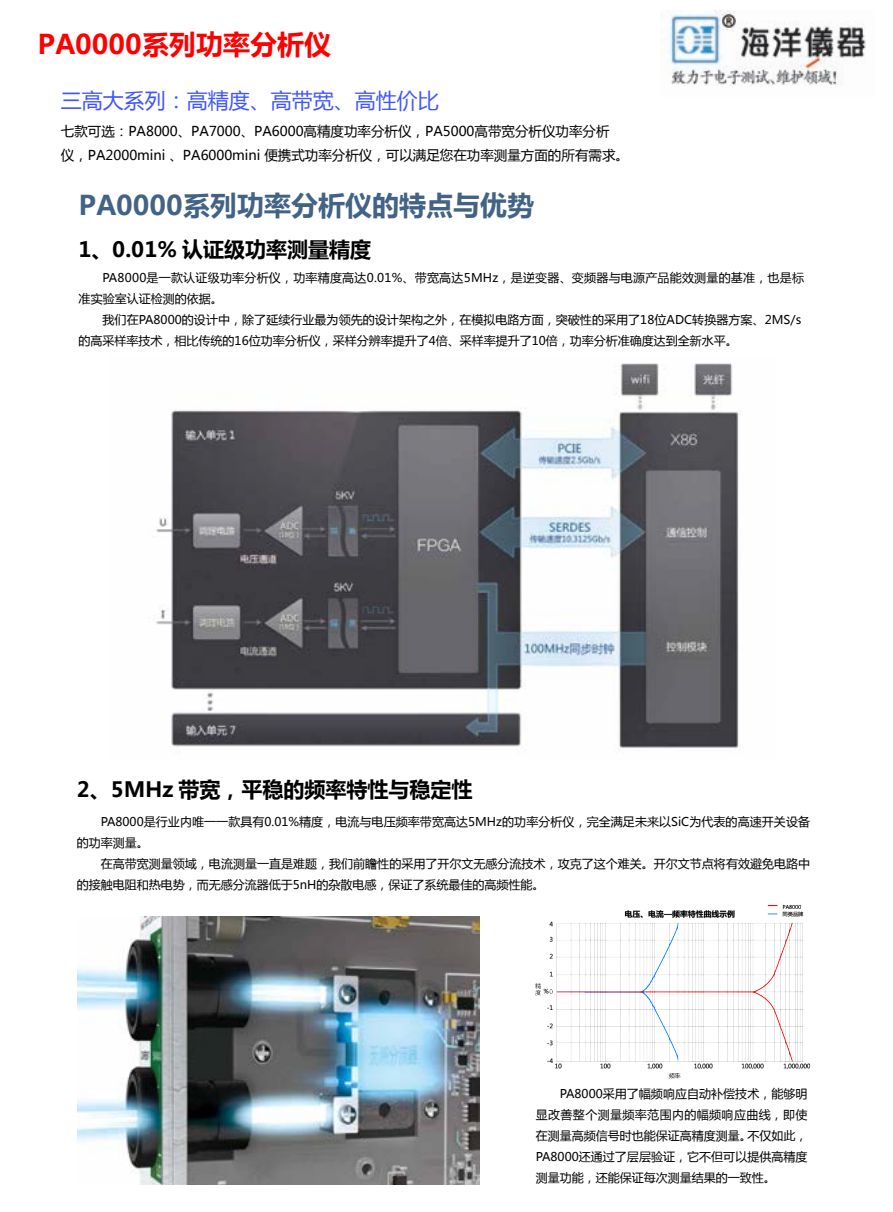
<style>
.page{position:relative;width:893px;height:1212px;background:#fff}
.page>*{position:absolute;margin:0;border:0;box-sizing:border-box;transform-origin:0 0}
.t1{font:700 27px "Microsoft Ya Hei";color:#426385}
.t2{font:700 27px "Microsoft Ya Hei";color:#f00}
.t3{font:700 21px "Microsoft Ya Hei";color:#000}
.t4{font:21px "Microsoft Ya Hei";color:#4055ff}
.t5{font:13.5px/23.7px "Microsoft Ya Hei";color:#000}
.t6{font:12px/21px "Microsoft Ya Hei";color:#000}
.t7{font:12px/21px "Microsoft Ya Hei";letter-spacing:.02em;color:#000}
</style>
<div class="page">
<img style="left:156px;top:363px;width:584px;height:387px">
<img style="left:77px;top:917px;width:402px;height:267px">
<img style="left:535px;top:904px;width:276px;height:175px">
<img style="left:661px;top:11px;width:205px;height:75px">
<h1 class="t2" style="left:38px;top:25px;width:295px">PA0000系列功率分析仪</h1>
<h2 class="t4" style="left:61px;top:86px;width:379px">三高大系列：高精度、高带宽、高性价比</h2>
<p class="t5" style="left:61px;top:119px;width:570px">七款可选：PA8000、PA7000、PA6000高精度功率分析仪，PA5000高带宽分析仪功率分析<br>仪，PA2000mini 、PA6000mini 便携式功率分析仪，可以满足您在功率测量方面的所有需求。</p>
<h1 class="t1" style="left:79px;top:187px;width:457px">PA0000系列功率分析仪的特点与优势</h1>
<h2 class="t3" style="left:79px;top:235px;width:294px">1、0.01% 认证级功率测量精度</h2>
<p class="t7" style="left:79px;top:267px;width:727px;text-indent:24px">PA8000是一款认证级功率分析仪，功率精度高达0.01%、带宽高达5MHz，是逆变器、变频器与电源产品能效测量的基准，也是标准实验室认证检测的依据。</p>
<p class="t6" style="left:79px;top:309px;width:724px;text-indent:24px">我们在PA8000的设计中，除了延续行业最为领先的设计架构之外，在模拟电路方面，突破性的采用了18位ADC转换器方案、2MS/s的高采样率技术，相比传统的16位功率分析仪，采样分辨率提升了4倍、采样率提升了10倍，功率分析准确度达到全新水平。</p>
<h2 class="t3" style="left:77px;top:775px;width:397px">2、5MHz 带宽，平稳的频率特性与稳定性</h2>
<p class="t6" style="left:77px;top:810px;width:735px;text-indent:24px">PA8000是行业内唯一一款具有0.01%精度，电流与电压频率带宽高达5MHz的功率分析仪，完全满足未来以SiC为代表的高速开关设备的功率测量。</p>
<p class="t6" style="left:77px;top:852px;width:735px;text-indent:24px">在高带宽测量领域，电流测量一直是难题，我们前瞻性的采用了开尔文无感分流技术，攻克了这个难关。开尔文节点将有效避免电路中的接触电阻和热电势，而无感分流器低于5nH的杂散电感，保证了系统最佳的高频性能。</p>
<p class="t6" style="left:536px;top:1083px;width:273px;text-align:justify;text-indent:24px">PA8000采用了幅频响应自动补偿技术，能够明显改善整个测量频率范围内的幅频响应曲线，即使在测量高频信号时也能保证高精度测量。不仅如此，PA8000还通过了层层验证，它不但可以提供高精度测量功能，还能保证每次测量结果的一致性。</p>
</div>
